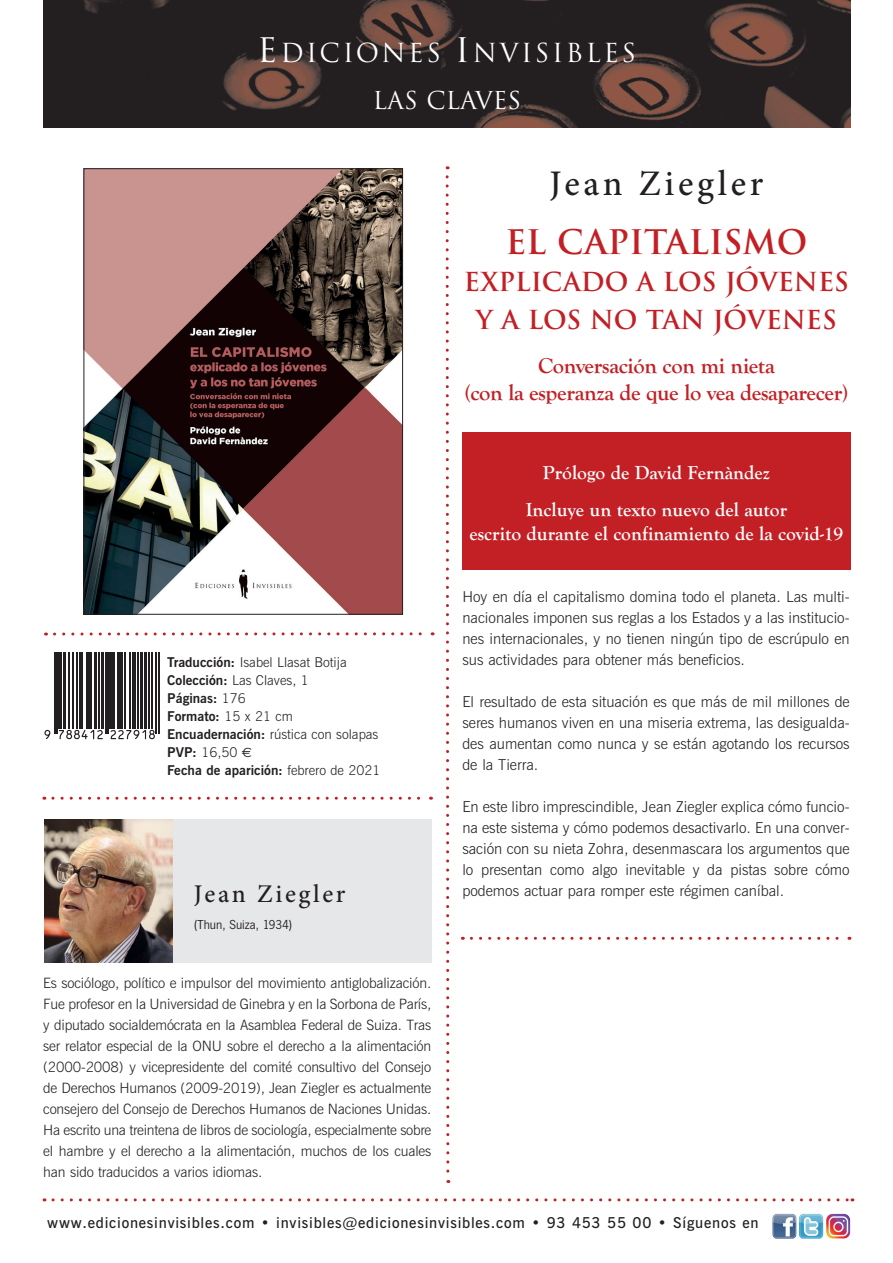
<style>
.page{position:relative;width:893px;height:1263px;background:#fff}
.page>*{position:absolute;margin:0;border:0;box-sizing:border-box;transform-origin:0 0}
.t1{font:500 36px "Minion Pro";letter-spacing:.1em;color:#231f20}
.t2{font:700 33px "Trajan";color:#c22025}
.t3{font:700 25.5px/37.5px "Trajan";color:#c22025;text-align:center}
.t4{font:25.5px "Trajan";letter-spacing:.1em;color:#fff}
.t5{font:500 25.5px "Minion Pro";letter-spacing:.1em;color:#231f20}
.t6{font:24px "Trajan";color:#fff}
.t7{font:700 22.5px/27px "Goudy Old Style T";letter-spacing:-.015em;color:#c22025;text-align:center}
.t8{font:700 19.5px/36.8px "Goudy Old Style T";color:#fff;text-align:center}
.t9{font:300 15px/21px "News Gothic BT";color:#231f20;text-align:justify}
.t10{font:600 15px "News Gothic BT";letter-spacing:.05em;color:#231f20}
.t11{font:300 14.25px/21px "News Gothic BT";letter-spacing:-.01em;color:#231f20;text-align:justify}
.t12{font:300 13.5px/18px "News Gothic BT";color:#231f20}
.t13{font:13.5px "News Got T";color:#231f20}
.s1{font-size:33px}
.s2{font-weight:700}
.s3{font-family:"Euro Sans";font-weight:400}
</style>
<div class="page">
<img style="left:85px;top:170px;width:316px;height:443px">
<div style="left:83px;top:168px;width:320px;height:447px;border:1px solid #231f20"></div>
<svg style="left:445px;top:166px;width:6px;height:1017px"></svg>
<svg style="left:55px;top:632px;width:378px;height:3px"></svg>
<svg style="left:53px;top:797px;width:378px;height:3px"></svg>
<svg style="left:471px;top:937px;width:379px;height:3px"></svg>
<div style="left:462px;top:432px;width:388px;height:137px;background:#c22025"></div>
<svg style="left:46px;top:652px;width:114px;height:88px"></svg>
<svg style="left:44px;top:730px;width:6px;height:9px"></svg>
<hr style="left:54px;top:652px;width:1px;height:82px;background:#231f20">
<hr style="left:56px;top:652px;width:2px;height:82px;background:#231f20">
<hr style="left:59px;top:652px;width:3px;height:76px;background:#231f20">
<hr style="left:63px;top:652px;width:2px;height:76px;background:#231f20">
<hr style="left:69px;top:652px;width:1px;height:76px;background:#231f20">
<hr style="left:72px;top:652px;width:1px;height:76px;background:#231f20">
<hr style="left:76px;top:652px;width:1px;height:76px;background:#231f20">
<hr style="left:80px;top:652px;width:1px;height:76px;background:#231f20">
<hr style="left:82px;top:652px;width:1px;height:76px;background:#231f20">
<hr style="left:86px;top:652px;width:2px;height:76px;background:#231f20">
<hr style="left:89px;top:652px;width:3px;height:76px;background:#231f20">
<hr style="left:94px;top:652px;width:2px;height:76px;background:#231f20">
<svg style="left:59px;top:730px;width:44px;height:9px"></svg>
<hr style="left:98px;top:652px;width:2px;height:76px;background:#231f20">
<hr style="left:102px;top:652px;width:2px;height:76px;background:#231f20">
<hr style="left:105px;top:652px;width:1px;height:82px;background:#231f20">
<hr style="left:107px;top:652px;width:1px;height:82px;background:#231f20">
<hr style="left:109px;top:652px;width:3px;height:76px;background:#231f20">
<hr style="left:113px;top:652px;width:2px;height:76px;background:#231f20">
<hr style="left:117px;top:652px;width:2px;height:76px;background:#231f20">
<hr style="left:120px;top:652px;width:3px;height:76px;background:#231f20">
<hr style="left:125px;top:652px;width:1px;height:76px;background:#231f20">
<hr style="left:129px;top:652px;width:1px;height:76px;background:#231f20">
<hr style="left:133px;top:652px;width:3px;height:76px;background:#231f20">
<hr style="left:137px;top:652px;width:1px;height:76px;background:#231f20">
<hr style="left:140px;top:652px;width:3px;height:76px;background:#231f20">
<hr style="left:145px;top:652px;width:2px;height:76px;background:#231f20">
<svg style="left:111px;top:730px;width:44px;height:9px"></svg>
<hr style="left:148px;top:652px;width:1px;height:76px;background:#231f20">
<hr style="left:151px;top:652px;width:1px;height:76px;background:#231f20">
<hr style="left:156px;top:652px;width:1px;height:82px;background:#231f20">
<hr style="left:158px;top:652px;width:1px;height:82px;background:#231f20">
<div style="left:44px;top:820px;width:388px;height:143px;background:#e6e7e9"></div>
<img style="left:44px;top:820px;width:128px;height:143px">
<img style="left:44px;top:0;width:806px;height:128px">
<svg style="left:53px;top:1198px;width:800px;height:3px"></svg>
<img style="left:772px;top:1213px;width:79px;height:26px">
<h3 class="t4" style="left:257px;top:38px;width:380px"><span class="s1">E</span>DICIONES <span class="s1">I</span>NVISIBLES</h3>
<h3 class="t6" style="left:373px;top:85px;width:150px">LAS CLAVES</h3>
<h1 class="t1" style="left:549px;top:160px;width:215px">Jean Ziegler</h1>
<h2 class="t2" style="left:505px;top:221px;width:303px">EL CAPITALISMO</h2>
<h3 class="t3" style="left:464px;top:263px;width:387px">EXPLICADO A LOS JÓVENES<br>Y A LOS NO TAN JÓVENES</h3>
<h3 class="t7" style="left:464px;top:352px;width:385px">Conversación con mi nieta<br>(con la esperanza de que lo vea desaparecer)</h3>
<p class="t12" style="left:167px;top:653px;width:215px"><span class="s2">Traducción:</span> Isabel Llasat Botija<br><span class="s2">Colección:</span> Las Claves, 1<br><span class="s2">Páginas:</span> 176<br><span class="s2">Formato:</span> 15 x 21 cm<br><span class="s2">Encuadernación:</span> rústica con solapas<br><span class="s2">PVP:</span> 16,50 <span class="s3">€<br></span><span class="s2">Fecha de aparición:</span> febrero de 2021</p>
<h3 class="t5" style="left:194px;top:877px;width:153px">Jean Ziegler</h3>
<p class="t13" style="left:194px;top:917px;width:100px">(Thun, Suiza, 1934)</p>
<p class="t11" style="left:43px;top:972px;width:390px">Es sociólogo, político e impulsor del movimiento antiglobalización.<br>Fue profesor en la Universidad de Ginebra y en la Sorbona de París, y diputado socialdemócrata en la Asamblea Federal de Suiza. Tras ser relator especial de la ONU sobre el derecho a la alimentación (2000-2008) y vicepresidente del comité consultivo del Consejo de Derechos Humanos (2009-2019), Jean Ziegler es actualmente consejero del Consejo de Derechos Humanos de Naciones Unidas.<br>Ha escrito una treintena de libros de sociología, especialmente sobre el hambre y el derecho a la alimentación, muchos de los cuales han sido traducidos a varios idiomas.</p>
<h3 class="t8" style="left:526px;top:455px;width:263px">Prólogo de David Fernàndez<br>Incluye un texto nuevo del autor</h3>
<h3 class="t8" style="left:469px;top:515px;width:375px">escrito durante el confinamiento de la covid-19</h3>
<p class="t9" style="left:462px;top:586px;width:389px">Hoy en día el capitalismo domina todo el planeta. Las multi&shy;nacionales imponen sus reglas a los Estados y a las institucio&shy;nes internacionales, y no tienen ningún tipo de escrúpulo en sus actividades para obtener más beneficios.</p>
<p class="t9" style="left:462px;top:691px;width:389px">El resultado de esta situación es que más de mil millones de seres humanos viven en una miseria extrema, las desigualda&shy;des aumentan como nunca y se están agotando los recursos de la Tierra.</p>
<p class="t9" style="left:462px;top:796px;width:389px">En este libro imprescindible, Jean Ziegler explica cómo funcio&shy;na este sistema y cómo podemos desactivarlo. En una conver&shy;sación con su nieta Zohra, desenmascara los argumentos que lo presentan como algo inevitable y da pistas sobre cómo podemos actuar para romper este régimen caníbal.</p>
<p class="t10" style="left:47px;top:1213px;width:713px">www.edicionesinvisibles.com • invisibles@edicionesinvisibles.com • 93 453 55 00 • Síguenos en</p>
</div>
